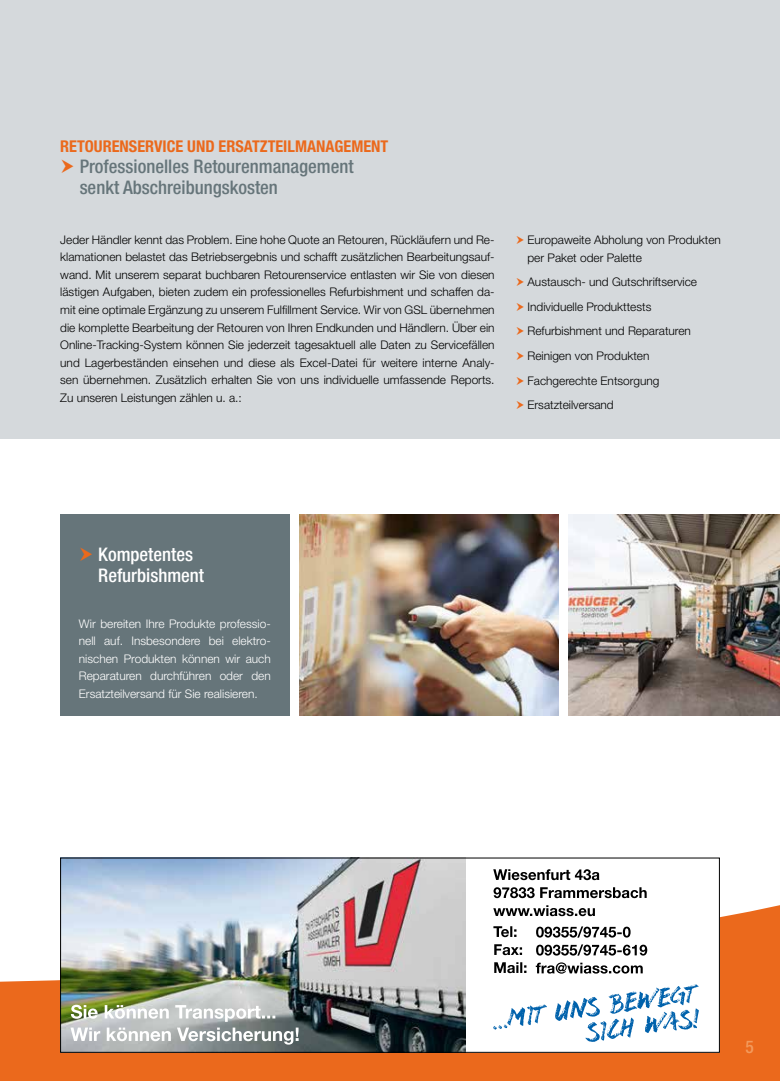
<style>
.page{position:relative;width:780px;height:1081px;background:#fff}
.page>*{position:absolute;margin:0;border:0;box-sizing:border-box;transform-origin:0 0}
.t1{font:500 condensed 18.75px/21.2px "Helvetica Neue LT Std";color:#66757a}
.t2{font:500 condensed 18.75px/21.2px "Helvetica Neue LT Std";color:#fff}
.t3{font:500 condensed 17.5px "Helvetica Neue LT Std";color:#f39a5c}
.t4{font:700 condensed 16.25px "Helvetica Neue LT Std";color:#eb691c}
.t5{font:300 11.88px/17.5px "Helvetica Neue LT Std";color:#000}
.t6{font:300 11.88px/17.5px "Helvetica Neue LT Std";color:#fff;text-align:justify}
</style>
<div class="page">
<div style="left:1px;top:0;width:779px;height:438px;background:#d5d9dc"></div>
<svg style="left:0;top:903px;width:780px;height:178px;background:#e87a38"></svg>
<div style="left:61px;top:858px;width:658px;height:194px;background:#fff"></div>
<img style="left:62px;top:859px;width:403px;height:191px">
<svg style="left:493px;top:1004px;width:54px;height:25px"></svg>
<svg style="left:555px;top:984px;width:143px;height:58px"></svg>
<svg style="left:493px;top:869px;width:106px;height:11px"></svg>
<svg style="left:493px;top:887px;width:153px;height:11px"></svg>
<svg style="left:493px;top:905px;width:102px;height:11px"></svg>
<svg style="left:493px;top:926px;width:23px;height:11px"></svg>
<svg style="left:494px;top:944px;width:28px;height:11px"></svg>
<svg style="left:494px;top:962px;width:32px;height:11px"></svg>
<svg style="left:536px;top:926px;width:94px;height:11px"></svg>
<svg style="left:536px;top:944px;width:111px;height:11px"></svg>
<svg style="left:535px;top:962px;width:107px;height:11px"></svg>
<svg style="left:70px;top:1004px;width:228px;height:40px"></svg>
<div style="left:60px;top:515px;width:230px;height:201px;background:#66757a"></div>
<img style="left:299px;top:515px;width:259px;height:201px">
<img style="left:568px;top:515px;width:212px;height:201px">
<h3 class="t4" style="left:60px;top:136px;width:329px">RETOURENSERVICE UND ERSATZTEILMANAGEMENT</h3>
<h1 class="t1" style="left:80px;top:155px;width:275px">Professionelles Retourenmanagement senkt Abschreibungskosten</h1>
<p class="t5" style="left:60px;top:231px;width:436px;text-align:justify">Jeder Händler kennt das Problem. Eine hohe Quote an Retouren, Rückläufern und Re&shy;klamationen belastet das Betriebsergebnis und schafft zusätzlichen Bearbeitungsauf&shy;wand. Mit unserem separat buchbaren Retourenservice entlasten wir Sie von diesen lästigen Aufgaben, bieten zudem ein professionelles Refurbishment und schaffen da&shy;mit eine optimale Ergänzung zu unserem Fulfillment Service. Wir von GSL übernehmen die komplette Bearbeitung der Retouren von Ihren Endkunden und Händlern. Über ein Online-Tracking-System können Sie jederzeit tagesaktuell alle Daten zu Servicefällen und Lagerbeständen einsehen und diese als Excel-Datei für weitere interne Analy&shy;sen übernehmen. Zusätzlich erhalten Sie von uns individuelle umfassende Reports.<br>Zu unseren Leistungen zählen u. a.:</p>
<p class="t5" style="left:527px;top:231px;width:195px">Europaweite Abholung von Produkten per Paket oder Palette</p>
<p class="t5" style="left:527px;top:269px;width:171px;line-height:24.6px">Austausch- und Gutschriftservice<br>Individuelle Produkttests<br>Refurbishment und Reparaturen<br>Reinigen von Produkten<br>Fachgerechte Entsorgung<br>Ersatzteilversand</p>
<h1 class="t2" style="left:98px;top:543px;width:107px">Kompetentes<br>Refurbishment</h1>
<p class="t6" style="left:79px;top:614px;width:193px">Wir bereiten Ihre Produkte professio&shy;nell auf. Insbesondere bei elektro&shy;nischen Produkten können wir auch Reparaturen durchführen oder den Ersatzteilversand für Sie realisieren.</p>
<h2 class="t3" style="left:745px;top:1036px;width:10px">5</h2>
</div>
